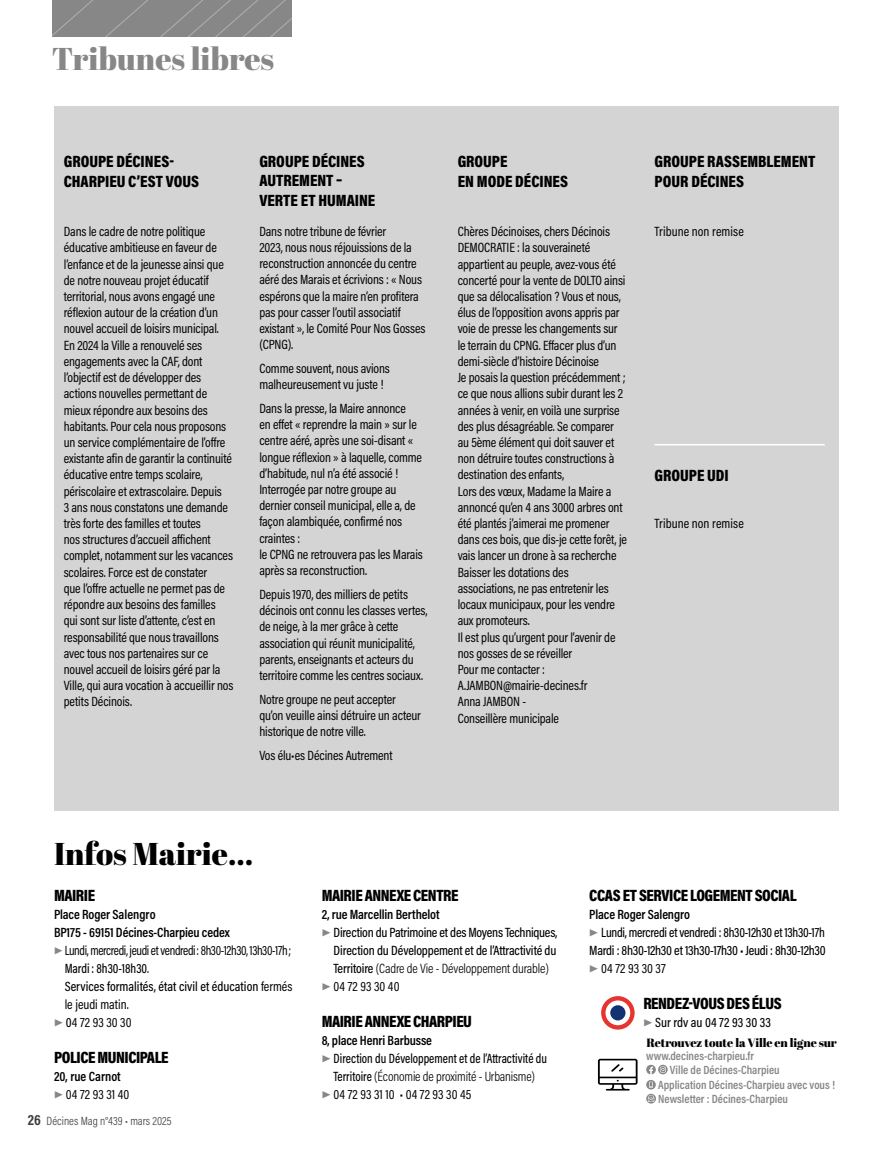
<style>
.page{position:relative;width:893px;height:1149px;background:#fff}
.page>*{position:absolute;margin:0;border:0;box-sizing:border-box;transform-origin:0 0}
.t1{font:31.5px "Abril Fatface";color:#878787}
.t2{font:31.5px "Abril Fatface";color:#000}
.t3{font:900 16.5px/19.8px "Acumin Pro Cond";letter-spacing:-.005em;color:#000}
.t4{font:900 16.5px "Acumin Pro Cond";letter-spacing:-.025em;color:#000}
.t5{font:900 16.5px "Acumin Pro Cond";letter-spacing:-.03em;color:#000}
.t6{font:13.5px/16.2px "Acumin Pro Cond";letter-spacing:-.01em;color:#000}
.t7{font:500 13.5px "Acumin Pro Cond";letter-spacing:-.01em;color:#000}
.t8{font:500 13.5px/18px "Acumin Pro Cond";letter-spacing:-.01em;color:#000;scale:.96 1}
.t9{font:600 13.5px/18px "Acumin Pro Cond";letter-spacing:-.01em;color:#000}
.t10{font:300 13.5px "Acumin Pro Cond";letter-spacing:-.01em;color:#000}
.t11{font:13.5px "Acumin Pro Cond";letter-spacing:-.03em;color:#000;scale:.94 1}
.t12{font:500 13.5px "Acumin Pro Cond";letter-spacing:-.01em;color:#000;scale:.93 1}
.t13{font:500 13.5px "Acumin Pro Cond";letter-spacing:-.01em;color:#000;scale:.95 1}
.t14{font:600 12px "Acumin Pro Cond";color:#878787}
.t15{font:12px "Abril Fatface";letter-spacing:-.01em;color:#000}
.t16{font:300 12px "Acumin Pro Cond";color:#3c3c3b}
.s1{font-weight:600;font-size:15px;color:#878787}
.s2{font-weight:400}
.s3{font-weight:500}
.s4{font-size:15px;color:#878787}
.s5{font-weight:700;font-size:15px}
.s6{font-weight:600}
</style>
<div class="page">
<div style="left:52px;top:0;width:239px;height:36px;background:#878787"></div>
<div style="left:54px;top:106px;width:785px;height:704px;background:#d4d4d4"></div>
<svg style="left:598px;top:1058px;width:39px;height:32px"></svg>
<svg style="left:646px;top:1064px;width:22px;height:9px"></svg>
<svg style="left:646px;top:1080px;width:10px;height:23px"></svg>
<hr style="left:655px;top:444px;width:170px;height:1px;background:#fff">
<svg style="left:601px;top:995px;width:34px;height:34px"></svg>
<svg style="left:605px;top:1000px;width:25px;height:24px"></svg>
<div style="left:610px;top:1004px;width:15px;height:16px;background:#123274;border-radius:50%"></div>
<h1 class="t1" style="left:52px;top:36px;width:224px">Tribunes libres</h1>
<p class="t3" style="left:64px;top:151px;width:137px">GROUPE DÉCINES-<br>CHARPIEU C’EST VOUS</p>
<p class="t6" style="left:64px;top:223px;width:171px">Dans le cadre de notre politique éducative ambitieuse en faveur de l’enfance et de la jeunesse ainsi que de notre nouveau projet éducatif territorial, nous avons engagé une réflexion autour de la création d’un nouvel accueil de loisirs municipal.<br>En 2024 la Ville a renouvelé ses engagements avec la CAF, dont l’objectif est de développer des actions nouvelles permettant de mieux répondre aux besoins des habitants. Pour cela nous proposons un service complémentaire de l’offre existante afin de garantir la continuité éducative entre temps scolaire, périscolaire et extrascolaire. Depuis<br>3 ans nous constatons une demande très forte des familles et toutes<br>nos structures d’accueil affichent complet, notamment sur les vacances scolaires. Force est de constater<br>que l’offre actuelle ne permet pas de répondre aux besoins des familles<br>qui sont sur liste d’attente, c’est en responsabilité que nous travaillons avec tous nos partenaires sur ce nouvel accueil de loisirs géré par la Ville, qui aura vocation à accueillir nos petits Décinois.</p>
<p class="t3" style="left:259px;top:150px;width:118px">GROUPE DÉCINES<br>AUTREMENT –<br>VERTE ET HUMAINE</p>
<p class="t6" style="left:259px;top:223px;width:168px">Dans notre tribune de février<br>2023, nous nous réjouissions de la reconstruction annoncée du centre aéré des Marais et écrivions : « Nous espérons que la maire n’en profitera pas pour casser l’outil associatif existant », le Comité Pour Nos Gosses (CPNG).</p>
<p class="t6" style="left:259px;top:360px;width:132px">Comme souvent, nous avions malheureusement vu juste !</p>
<p class="t6" style="left:259px;top:400px;width:165px">Dans la presse, la Maire annonce<br>en effet « reprendre la main » sur le centre aéré, après une soi-disant « longue réflexion » à laquelle, comme d’habitude, nul n’a été associé !<br>Interrogée par notre groupe au dernier conseil municipal, elle a, de façon alambiquée, confirmé nos craintes :<br>le CPNG ne retrouvera pas les Marais après sa reconstruction.</p>
<p class="t6" style="left:259px;top:585px;width:170px">Depuis 1970, des milliers de petits décinois ont connu les classes vertes, de neige, à la mer grâce à cette association qui réunit municipalité, parents, enseignants et acteurs du territoire comme les centres sociaux.</p>
<p class="t6" style="left:259px;top:690px;width:163px">Notre groupe ne peut accepter qu’on veuille ainsi détruire un acteur historique de notre ville.</p>
<p class="t6" style="left:259px;top:746px;width:135px">Vos élu•es Décines Autrement</p>
<p class="t3" style="left:458px;top:151px;width:112px">GROUPE<br>EN MODE DÉCINES</p>
<p class="t6" style="left:458px;top:223px;width:171px">Chères Décinoises, chers Décinois<br>DEMOCRATIE : la souveraineté appartient au peuple, avez-vous été concerté pour la vente de DOLTO ainsi que sa délocalisation ? Vous et nous, élus de l’opposition avons appris par voie de presse les changements sur le terrain du CPNG. Effacer plus d’un demi-siècle d’histoire Décinoise<br>Je posais la question précédemment ; ce que nous allions subir durant les 2 années à venir, en voilà une surprise des plus désagréable. Se comparer au 5ème élément qui doit sauver et non détruire toutes constructions à destination des enfants,<br>Lors des vœux, Madame la Maire a annoncé qu’en 4 ans 3000 arbres ont été plantés j’aimerai me promener dans ces bois, que dis-je cette forêt, je vais lancer un drone à sa recherche<br>Baisser les dotations des associations, ne pas entretenir les locaux municipaux, pour les vendre aux promoteurs.<br>Il est plus qu’urgent pour l’avenir de nos gosses de se réveiller<br>Pour me contacter :<br>A.JAMBON@mairie-decines.fr<br>Anna JAMBON -<br>Conseillère municipale</p>
<p class="t3" style="left:655px;top:151px;width:162px">GROUPE RASSEMBLEMENT<br>POUR DÉCINES</p>
<p class="t6" style="left:655px;top:223px;width:91px">Tribune non remise</p>
<p class="t3" style="left:655px;top:465px;width:76px">GROUPE UDI</p>
<p class="t6" style="left:655px;top:515px;width:91px">Tribune non remise</p>
<h1 class="t2" style="left:54px;top:831px;width:201px">Infos Mairie…</h1>
<p class="t3" style="left:54px;top:884px;width:43px">MAIRIE</p>
<p class="t9" style="left:54px;top:904px;width:103px">Place Roger Salengro</p>
<p class="t9" style="left:54px;top:922px;width:177px">BP175 - 69151 Décines-Charpieu cedex</p>
<p class="t11" style="left:54px;top:941px;width:254px"><span class="s1">▶</span> Lundi, mercredi, jeudi et vendredi: 8h30-12h30, 13h30-17h;</p>
<p class="t13" style="left:65px;top:959px;width:90px">Mardi : 8h30-18h30<span class="s2">.</span></p>
<p class="t7" style="left:65px;top:977px;width:229px">Services formalités, état civil et éducation <span class="s2">fermés</span></p>
<p class="t6" style="left:65px;top:995px;width:66px">le jeudi matin.</p>
<p class="t6" style="left:54px;top:1013px;width:79px"><span class="s1">▶</span> <span class="s3">0</span>4 72 93 30 30</p>
<p class="t5" style="left:54px;top:1046px;width:116px">POLICE MUNICIPALE</p>
<p class="t9" style="left:54px;top:1066px;width:77px">20, rue Carnot <span class="s4">▶</span> <span class="s2">04 72 93 31 40</span></p>
<p class="t16" style="left:28px;top:1112px;width:145px"><span class="s5">26</span> Décines Mag n°439 • mars 2025</p>
<p class="t4" style="left:322px;top:884px;width:138px">MAIRIE ANNEXE CENTRE</p>
<p class="t9" style="left:322px;top:904px;width:119px">2, rue Marcellin Berthelot</p>
<p class="t7" style="left:322px;top:923px;width:237px"><span class="s1">▶</span> Direction du Patrimoine et des Moyens Techniques,</p>
<p class="t7" style="left:334px;top:941px;width:224px">Direction du Développement et de l’Attractivité du</p>
<p class="t10" style="left:334px;top:959px;width:217px"><span class="s3">Territoire</span> (Cadre de Vie - Développement durable)</p>
<p class="t6" style="left:322px;top:977px;width:79px"><span class="s1">▶</span> 04 72 93 30 40</p>
<p class="t4" style="left:322px;top:1010px;width:152px">MAIRIE ANNEXE CHARPIEU</p>
<p class="t9" style="left:322px;top:1030px;width:112px">8, place Henri Barbusse</p>
<p class="t12" style="left:322px;top:1049px;width:244px"><span class="s1">▶</span> Direction du Développement et de l’Attractivité du</p>
<p class="t10" style="left:334px;top:1067px;width:203px"><span class="s3">Territoire</span> (Économie de proximité - Urbanisme)</p>
<p class="t6" style="left:322px;top:1085px;width:151px"><span class="s1">▶</span> 04 72 93 31 10 • 04 72 93 30 45</p>
<p class="t4" style="left:589px;top:884px;width:209px">CCAS ET SERVICE LOGEMENT SOCIAL</p>
<p class="t8" style="left:589px;top:904px;width:248px"><span class="s6">Place Roger Salengro<br></span><span class="s1">▶</span> Lundi, mercredi et vendredi : 8h30-12h30 et 13h30-17h Mardi : 8h30-12h30 et 13h30-17h30 • Jeudi : 8h30-12h30 <span class="s1">▶</span> <span class="s2">04 72 93 30 37</span></p>
<p class="t4" style="left:643px;top:992px;width:140px">RENDEZ-VOUS DES ÉLUS</p>
<p class="t7" style="left:643px;top:1013px;width:129px"><span class="s1">▶</span> Sur rdv au 04 72 93 30 33</p>
<p class="t15" style="left:646px;top:1033px;width:192px">Retrouvez toute la Ville en ligne sur</p>
<p class="t14" style="left:646px;top:1047px;width:109px">www.decines-charpieu.fr</p>
<p class="t14" style="left:670px;top:1061px;width:111px">Ville de Décines-Charpieu</p>
<p class="t14" style="left:658px;top:1076px;width:179px">Application Décines-Charpieu avec vous !</p>
<p class="t14" style="left:658px;top:1090px;width:131px">Newsletter : Décines-Charpieu</p>
</div>
